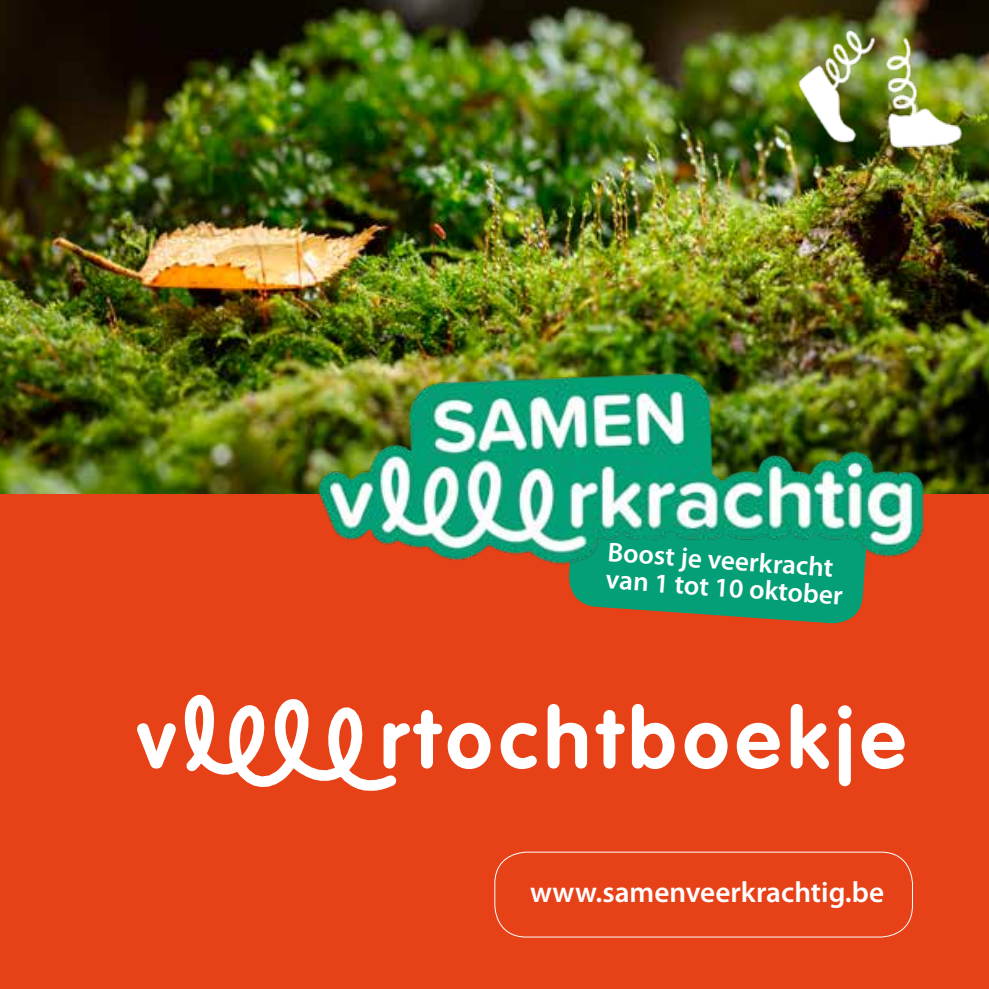
<style>
.page{position:relative;width:989px;height:989px;background:#fff}
.page>*{position:absolute;margin:0;border:0;box-sizing:border-box;transform-origin:0 0}
.t1{font:700 83.25px "VAG Rounded";letter-spacing:.08em;color:#fff}
.t2{font:600 29.25px "Myriad Pro";color:#fff}
.t3{font:600 27.22px/27px "Myriad Pro";color:#fff}
</style>
<div class="page">
<img style="left:0;top:0;width:989px;height:494px">
<div style="left:0;top:494px;width:989px;height:495px;background:#e74118"></div>
<img style="left:795px;top:28px;width:169px;height:163px">
<svg style="left:569px;top:573px;width:296px;height:51px"></svg>
<img style="left:285px;top:366px;width:653px;height:207px">
<svg style="left:185px;top:695px;width:211px;height:95px"></svg>
<div style="left:494px;top:851px;width:418px;height:86px;border:1px solid #fff;border-radius:32px"></div>
<h1 class="t1" style="left:137px;top:690px;width:40px">v</h1>
<p class="t3" style="left:608px;top:539px;width:239px;rotate:4deg">Boost je veerkracht van 1 tot 10 oktober</p>
<h1 class="t1" style="left:380px;top:690px;width:526px">rtochtboekje</h1>
<p class="t2" style="left:530px;top:876px;width:355px">www.samenveerkrachtig.be</p>
</div>
